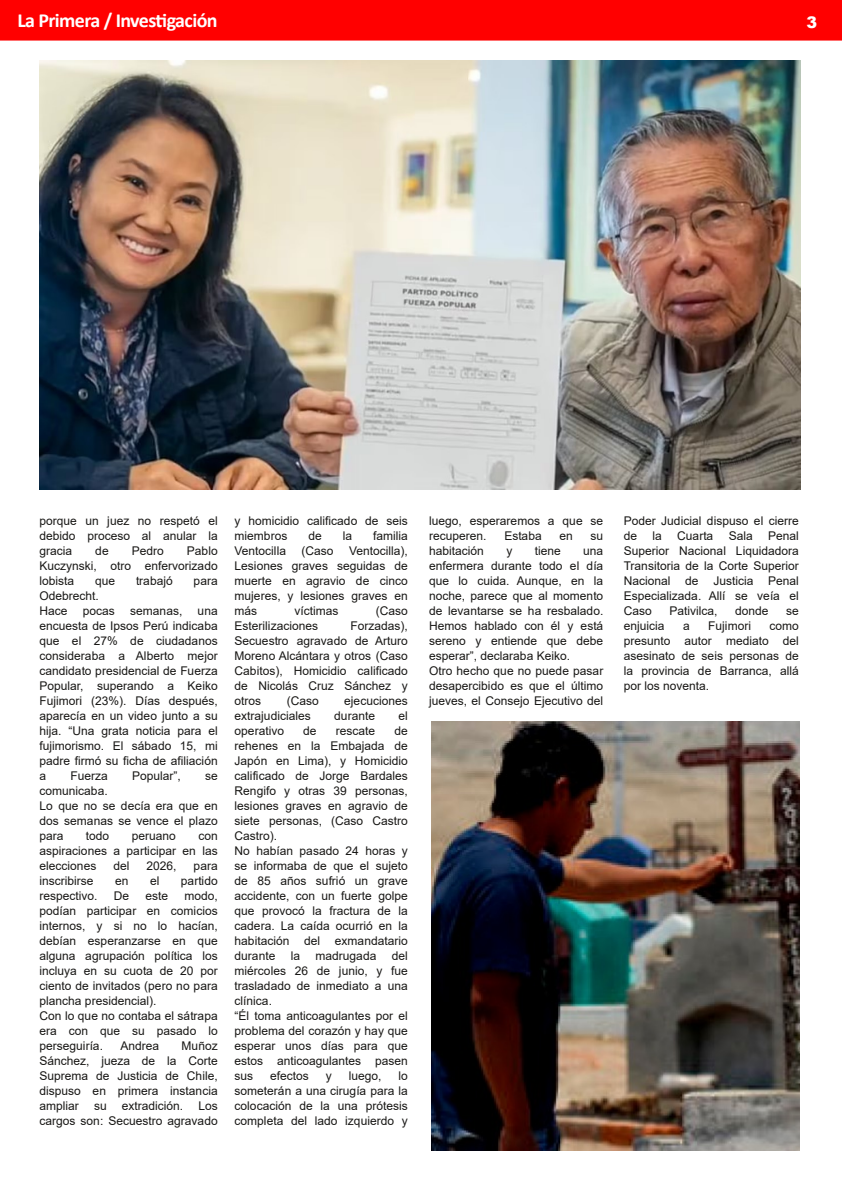
<style>
.page{position:relative;width:842px;height:1191px;background:#fff}
.page>*{position:absolute;margin:0;border:0;box-sizing:border-box;transform-origin:0 0}
.t1{font:700 20px "Calibri";letter-spacing:-.03em;color:#fff}
.t2{font:900 16px "Arial";color:#fff}
.t3{font:12px/15px "Arial";color:#181715;text-align:justify}
</style>
<div class="page">
<div style="left:0;top:0;width:841px;height:40px;background:#f00"></div>
<div style="left:0;top:0;width:842px;height:41px;border:1px solid #f00"></div>
<img style="left:40px;top:61px;width:760px;height:429px">
<img style="left:432px;top:721px;width:367px;height:429px">
<h1 class="t1" style="left:17px;top:12px;width:202px">La Primera / Investigación</h1>
<h2 class="t2" style="left:806px;top:10px;width:12px">3</h2>
<p class="t3" style="left:39px;top:513px;width:180px">porque un juez no respetó el debido proceso al anular la gracia</p>
<p class="t3" style="left:39px;top:543px;width:180px;text-indent:147px">Pablo Kuczynski, otro enfervorizado lobista</p>
<p class="t3" style="left:95px;top:543px;width:15px">de</p>
<p class="t3" style="left:132px;top:543px;width:34px">Pedro</p>
<p class="t3" style="left:95px;top:573px;width:22px">que</p>
<p class="t3" style="left:136px;top:573px;width:38px">trabajó</p>
<p class="t3" style="left:194px;top:573px;width:26px">para</p>
<p class="t3" style="left:39px;top:588px;width:61px">Odebrecht.<br>Hace</p>
<p class="t3" style="left:39px;top:603px;width:180px;text-indent:158px">una encuesta de Ipsos Perú indicaba que el 27% de ciudadanos consideraba a Alberto mejor candidato presidencial de Fuerza Popular, superando a Keiko Fujimori (23%). Días después, aparecía en un video junto a su hija. “Una grata noticia para el fujimorismo. El sábado 15, mi padre firmó su ficha de afiliación a</p>
<p class="t3" style="left:83px;top:603px;width:34px">pocas</p>
<p class="t3" style="left:130px;top:603px;width:54px">semanas,</p>
<p class="t3" style="left:70px;top:768px;width:39px">Fuerza</p>
<p class="t3" style="left:132px;top:768px;width:50px">Popular”,</p>
<p class="t3" style="left:205px;top:768px;width:14px">se</p>
<p class="t3" style="left:39px;top:783px;width:180px;text-align:left">comunicaba.<br>Lo que no se decía era que en dos semanas se vence el plazo para</p>
<p class="t3" style="left:86px;top:828px;width:25px">todo</p>
<p class="t3" style="left:132px;top:828px;width:46px">peruano</p>
<p class="t3" style="left:39px;top:828px;width:180px;text-indent:159px">con aspiraciones a participar en las elecciones</p>
<p class="t3" style="left:113px;top:858px;width:18px">del</p>
<p class="t3" style="left:146px;top:858px;width:32px">2026,</p>
<p class="t3" style="left:194px;top:858px;width:26px">para</p>
<p class="t3" style="left:39px;top:873px;width:56px">inscribirse</p>
<p class="t3" style="left:115px;top:873px;width:15px">en</p>
<p class="t3" style="left:150px;top:873px;width:11px">el</p>
<p class="t3" style="left:181px;top:873px;width:38px">partido</p>
<p class="t3" style="left:39px;top:888px;width:60px">respectivo.</p>
<p class="t3" style="left:114px;top:888px;width:17px">De</p>
<p class="t3" style="left:145px;top:888px;width:24px">este</p>
<p class="t3" style="left:39px;top:888px;width:180px;text-align:left;text-indent:145px">modo, podían participar en comicios internos, y si no lo hacían, debían esperanzarse en que alguna agrupación política los incluya en su cuota de 20 por ciento de invitados (pero no para plancha presidencial).<br>Con lo que no contaba el sátrapa era con que su pasado lo perseguiría.</p>
<p class="t3" style="left:39px;top:1038px;width:180px;text-indent:142px">Muñoz Sánchez, jueza de la Corte Suprema de Justicia de Chile, dispuso en primera instancia ampliar</p>
<p class="t3" style="left:121px;top:1038px;width:40px">Andrea</p>
<p class="t3" style="left:94px;top:1098px;width:14px">su</p>
<p class="t3" style="left:122px;top:1098px;width:63px">extradición.</p>
<p class="t3" style="left:39px;top:1098px;width:180px;text-align:right">Los<br>cargos son: Secuestro agravado</p>
<p class="t3" style="left:235px;top:513px;width:175px">y homicidio calificado de seis miembros</p>
<p class="t3" style="left:308px;top:528px;width:15px">de</p>
<p class="t3" style="left:343px;top:528px;width:11px">la</p>
<p class="t3" style="left:373px;top:528px;width:36px">familia</p>
<p class="t3" style="left:235px;top:543px;width:53px">Ventocilla</p>
<p class="t3" style="left:301px;top:543px;width:34px">(Caso</p>
<p class="t3" style="left:235px;top:543px;width:175px;text-indent:114px">Ventocilla), Lesiones graves seguidas de muerte en agravio de cinco mujeres, y lesiones graves en más</p>
<p class="t3" style="left:294px;top:603px;width:45px">víctimas</p>
<p class="t3" style="left:376px;top:603px;width:34px">(Caso</p>
<p class="t3" style="left:235px;top:618px;width:85px">Esterilizaciones</p>
<p class="t3" style="left:235px;top:618px;width:175px;text-indent:116px">Forzadas), Secuestro agravado de Arturo Moreno Alcántara y otros (Caso Cabitos), Homicidio calificado de Nicolás Cruz Sánchez y otros</p>
<p class="t3" style="left:287px;top:693px;width:34px">(Caso</p>
<p class="t3" style="left:344px;top:693px;width:65px">ejecuciones</p>
<p class="t3" style="left:235px;top:708px;width:78px">extrajudiciales</p>
<p class="t3" style="left:334px;top:708px;width:42px">durante</p>
<p class="t3" style="left:398px;top:708px;width:11px">el</p>
<p class="t3" style="left:235px;top:723px;width:51px">operativo</p>
<p class="t3" style="left:303px;top:723px;width:15px">de</p>
<p class="t3" style="left:336px;top:723px;width:41px">rescate</p>
<p class="t3" style="left:235px;top:723px;width:175px;text-align:left;text-indent:160px">de rehenes en la Embajada de<br>Japón en Lima), y Homicidio calificado de Jorge Bardales<br>Rengifo y otras 39 personas, lesiones graves en agravio de siete personas, (Caso Castro<br>Castro).<br>No habían pasado 24 horas y se informaba de que el sujeto de 85 años sufrió un grave accidente, con un fuerte golpe que provocó la fractura de la cadera. La caída ocurrió en la habitación del exmandatario durante</p>
<p class="t3" style="left:235px;top:948px;width:175px;text-align:left;text-indent:157px">del miércoles 26 de junio, y fue trasladado de inmediato a una clínica.<br>“Él toma anticoagulantes por el problema del corazón y hay que esperar unos días para que estos anticoagulantes pasen sus</p>
<p class="t3" style="left:291px;top:948px;width:11px">la</p>
<p class="t3" style="left:315px;top:948px;width:62px">madrugada</p>
<p class="t3" style="left:270px;top:1068px;width:40px">efectos</p>
<p class="t3" style="left:326px;top:1068px;width:7px">y</p>
<p class="t3" style="left:349px;top:1068px;width:34px">luego,</p>
<p class="t3" style="left:235px;top:1068px;width:175px;text-indent:164px">lo someterán a una cirugía para la colocación de la una prótesis completa del lado izquierdo y</p>
<p class="t3" style="left:429px;top:513px;width:176px">luego, esperaremos a que se recuperen.</p>
<p class="t3" style="left:504px;top:528px;width:39px">Estaba</p>
<p class="t3" style="left:559px;top:528px;width:15px">en</p>
<p class="t3" style="left:591px;top:528px;width:14px">su</p>
<p class="t3" style="left:429px;top:543px;width:56px">habitación</p>
<p class="t3" style="left:506px;top:543px;width:7px">y</p>
<p class="t3" style="left:535px;top:543px;width:28px">tiene</p>
<p class="t3" style="left:429px;top:543px;width:176px;text-align:left;text-indent:154px">una enfermera durante todo el día que lo cuida. Aunque, en la noche, parece que al momento de levantarse se ha resbalado.<br>Hemos hablado con él y está sereno y entiende que debe esperar”, declaraba Keiko.<br>Otro hecho que no puede pasar desapercibido es que el último jueves, el Consejo Ejecutivo del</p>
<p class="t3" style="left:624px;top:513px;width:177px">Poder Judicial dispuso el cierre de</p>
<p class="t3" style="left:652px;top:528px;width:11px">la</p>
<p class="t3" style="left:677px;top:528px;width:38px">Cuarta</p>
<p class="t3" style="left:729px;top:528px;width:26px">Sala</p>
<p class="t3" style="left:624px;top:528px;width:177px;text-indent:144px">Penal Superior Nacional Liquidadora Transitoria de la Corte Superior Nacional de Justicia Penal Especializada. Allí se veía el Caso</p>
<p class="t3" style="left:669px;top:603px;width:50px">Pativilca,</p>
<p class="t3" style="left:735px;top:603px;width:35px">donde</p>
<p class="t3" style="left:786px;top:603px;width:14px">se</p>
<p class="t3" style="left:624px;top:618px;width:42px">enjuicia</p>
<p class="t3" style="left:683px;top:618px;width:8px">a</p>
<p class="t3" style="left:708px;top:618px;width:44px">Fujimori</p>
<p class="t3" style="left:624px;top:618px;width:177px;text-indent:146px">como presunto autor mediato del asesinato de seis personas de la provincia de Barranca, allá por los noventa.</p>
</div>
